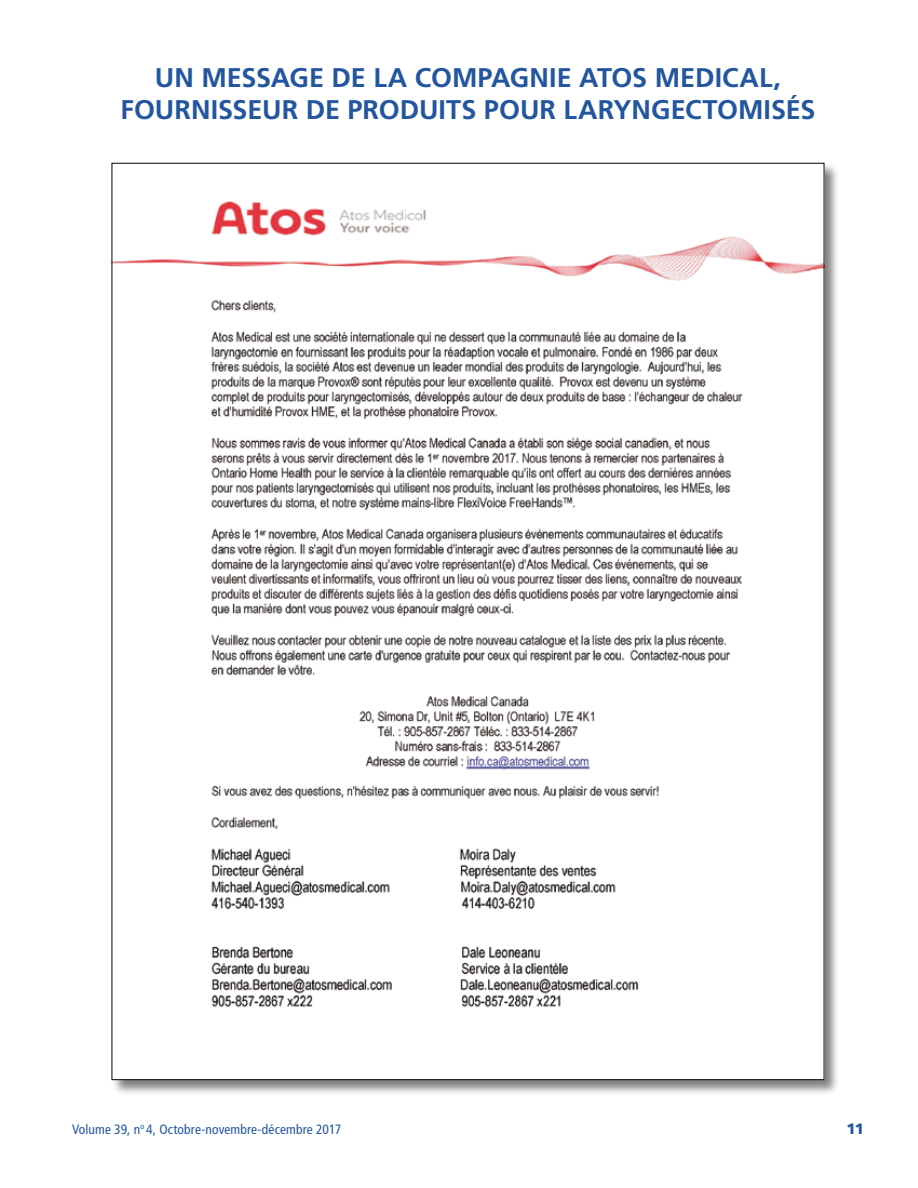
<style>
.page{position:relative;width:918px;height:1188px;background:#fff}
.page>*{position:absolute;margin:0;border:0;box-sizing:border-box;transform-origin:0 0}
.t1{font:700 27px/32.4px "Frutiger LT Std";color:#23569f;text-align:center}
.t2{font:900 15px "Frutiger";color:#23569f}
.t3{font:condensed 13.5px "Frutiger";letter-spacing:.01em;color:#23569f}
</style>
<div class="page">
<div style="left:111px;top:162px;width:729px;height:934px;background:#000;opacity:.5"></div>
<img style="left:114px;top:165px;width:708px;height:913px">
<p class="t1" style="left:121px;top:61px;width:696px">UN MESSAGE DE LA COMPAGNIE ATOS MEDICAL,<br>FOURNISSEUR DE PRODUITS POUR LARYNGECTOMISÉS</p>
<p class="t3" style="left:72px;top:1121px;width:271px">Volume 39, n<sup>o</sup> 4, Octobre-novembre-décembre 2017</p>
<p class="t2" style="left:846px;top:1120px;width:19px">11</p>
</div>
